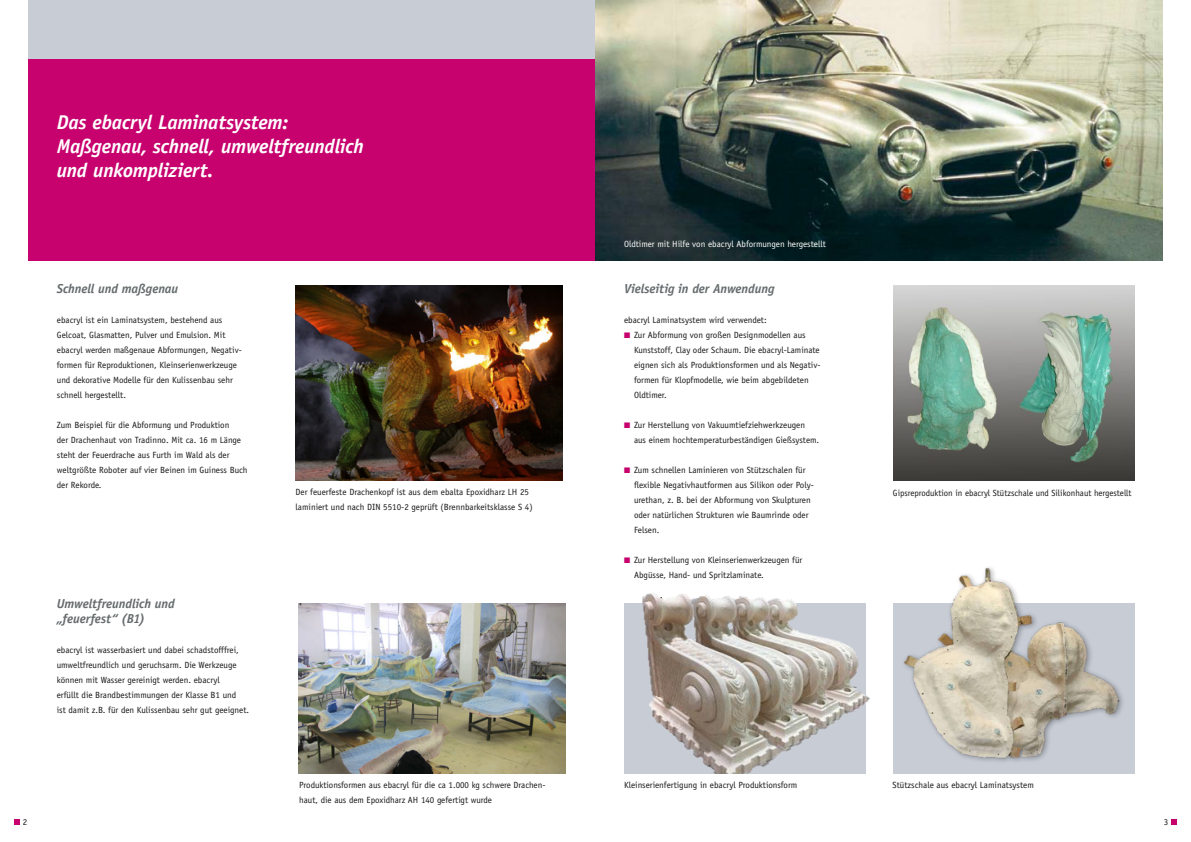
<style>
.page{position:relative;width:1191px;height:842px;background:#fff}
.page>*{position:absolute;margin:0;border:0;box-sizing:border-box;transform-origin:0 0}
.t1{font:italic 700 20px/24px "Officina Sans";letter-spacing:-.01em;color:#fff}
.t2{font:italic 700 13px/15px "Officina Sans";letter-spacing:-.01em;color:#656b6d}
.t3{font:9px/15px "Officina Sans";color:#181716}
.t4{font:9px "Officina Sans";color:#fff}
.s1{color:#c7016e}
</style>
<div class="page">
<div style="left:624px;top:603px;width:241px;height:170px;background:#c7ccd5"></div>
<img style="left:296px;top:285px;width:266px;height:196px">
<svg style="left:1171px;top:819px;width:5px;height:6px"></svg>
<div style="left:893px;top:603px;width:241px;height:170px;background:#c7ccd5"></div>
<img style="left:903px;top:567px;width:220px;height:195px">
<div style="left:28px;top:0;width:1134px;height:261px;background:#c7ccd5"></div>
<div style="left:28px;top:60px;width:567px;height:201px;background:#c7016e"></div>
<svg style="left:14px;top:819px;width:6px;height:6px"></svg>
<img style="left:595px;top:0;width:567px;height:261px">
<img style="left:298px;top:603px;width:267px;height:170px">
<img style="left:893px;top:285px;width:241px;height:196px">
<img style="left:642px;top:593px;width:228px;height:180px">
<h1 class="t1" style="left:57px;top:110px;width:309px">Das ebacryl Laminatsystem:<br>Maßgenau, schnell, umweltfreundlich und unkompliziert.</h1>
<h2 class="t2" style="left:57px;top:281px;width:123px">Schnell und maßgenau</h2>
<p class="t3" style="left:57px;top:313px;width:186px">ebacryl ist ein Laminatsystem, bestehend aus Gelcoat, Glasmatten, Pulver und Emulsion. Mit ebacryl werden maßgenaue Abformungen, Negativ&shy;formen für Reproduktionen, Kleinserienwerkzeuge und dekorative Modelle für den Kulissenbau sehr schnell hergestellt.</p>
<p class="t3" style="left:57px;top:418px;width:192px">Zum Beispiel für die Abformung und Produktion<br>der Drachenhaut von Tradinno. Mit ca. 16 m Länge steht der Feuerdrache aus Furth im Wald als der weltgrößte Roboter auf vier Beinen im Guiness Buch der Rekorde.</p>
<h2 class="t2" style="left:57px;top:596px;width:119px">Umweltfreundlich und „feuerfest“ (B1)</h2>
<p class="t3" style="left:57px;top:643px;width:194px">ebacryl ist wasserbasiert und dabei schadstofffrei, umweltfreundlich und geruchsarm. Die Werkzeuge können mit Wasser gereinigt werden. ebacryl<br>erfüllt die Brandbestimmungen der Klasse B1 und<br>ist damit z.B. für den Kulissenbau sehr gut geeignet.</p>
<p class="t3" style="left:23px;top:814px;width:6px">2</p>
<p class="t3" style="left:296px;top:485px;width:239px">Der feuerfeste Drachenkopf ist aus dem ebalta Epoxidharz LH 25 laminiert und nach DIN 5510-2 geprüft (Brennbarkeitsklasse S 4)</p>
<p class="t3" style="left:299px;top:778px;width:248px">Produktionsformen aus ebacryl für die ca 1.000 kg schwere Drachen&shy;haut, die aus dem Epoxidharz AH 140 gefertigt wurde</p>
<p class="t4" style="left:624px;top:238px;width:203px">Oldtimer mit Hilfe von ebacryl Abformungen hergestellt</p>
<p class="t4" style="left:624px;top:238px;width:250px">Hochexakte Oberflächenstruktur einer Baumreproduktion aus ebacryl</p>
<h2 class="t2" style="left:624px;top:281px;width:152px">Vielseitig in der Anwendung</h2>
<p class="t3" style="left:624px;top:313px;width:144px">ebacryl Laminatsystem wird verwendet:</p>
<p class="t3" style="left:634px;top:328px;width:188px;text-indent:-10px"><span class="s1">■</span> Zur Abformung von großen Designmodellen aus Kunststoff, Clay oder Schaum. Die ebacryl-Laminate eignen sich als Produktionsformen und als Negativ&shy;formen für Klopfmodelle, wie beim abgebildeten Oldtimer.</p>
<p class="t3" style="left:634px;top:418px;width:187px;text-indent:-10px"><span class="s1">■</span> Zur Herstellung von Vakuumtiefziehwerkzeugen aus einem hochtemperaturbeständigen Gießsystem.</p>
<p class="t3" style="left:634px;top:463px;width:181px;text-indent:-10px"><span class="s1">■</span> Zum schnellen Laminieren von Stützschalen für flexible Negativhautformen aus Silikon oder Poly&shy;urethan, z. B. bei der Abformung von Skulpturen oder natürlichen Strukturen wie Baumrinde oder Felsen.</p>
<p class="t3" style="left:634px;top:553px;width:170px;text-indent:-10px"><span class="s1">■</span> Zur Herstellung von Kleinserienwerkzeugen für<br>Abgüsse, Hand- und Spritzlaminate.</p>
<p class="t3" style="left:893px;top:485px;width:240px">Gipsreproduktion in ebacryl Stützschale und Silikonhaut hergestellt</p>
<p class="t3" style="left:624px;top:777px;width:175px">Kleinserienfertigung in ebacryl Produktionsform</p>
<p class="t3" style="left:892px;top:778px;width:143px">Stützschale aus ebacryl Laminatsystem</p>
<p class="t3" style="left:1163px;top:814px;width:6px">3</p>
</div>
